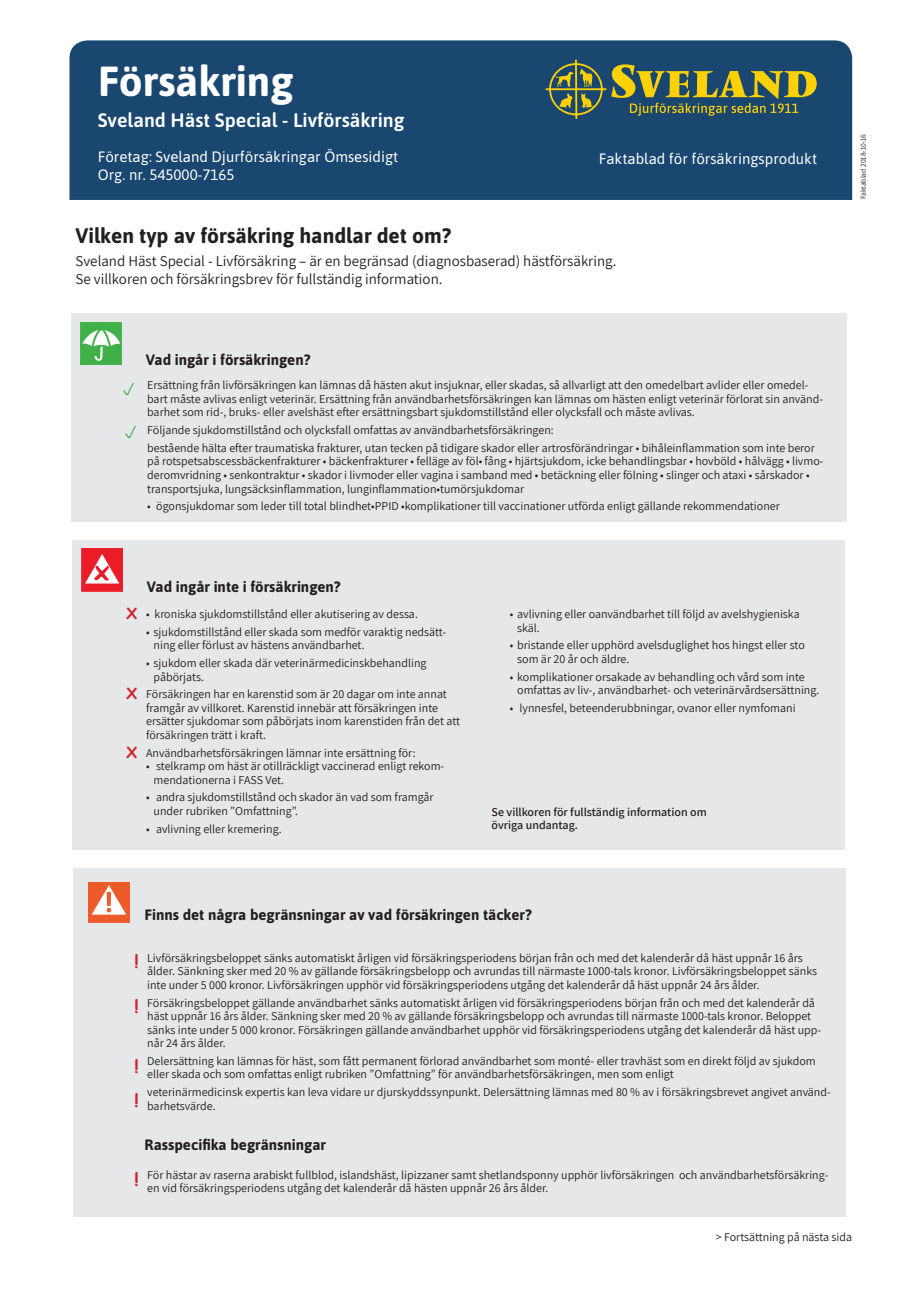
<style>
.page{position:relative;width:919px;height:1289px;background:#fff}
.page>*{position:absolute;margin:0;border:0;box-sizing:border-box;transform-origin:0 0}
.t1{font:700 42px "Asap";color:#fff}
.t2{font:700 21px "Asap";color:#231f20}
.t3{font:600 19.5px "Asap";color:#fff}
.t4{font:700 18px/34px "Comic Sans MS";color:#d1232a}
.t5{font:15px/18px "Assistant";color:#231f20}
.t6{font:700 15px "Asap";color:#231f20}
.t7{font:15px/18px "Asap";color:#fff}
.t8{font:700 15px "Comic Sans MS";color:#d1232a}
.t9{font:12px/13.5px "Assistant";color:#231f20}
.t10{font:600 12px/13.5px "Assistant";color:#231f20}
.t11{font:7.5px "Assistant";color:#231f20}
</style>
<div class="page">
<div style="left:69px;top:40px;width:783px;height:160px;background:#194770"></div>
<svg style="left:545px;top:60px;width:271px;height:59px"></svg>
<div style="left:71px;top:314px;width:775px;height:208px;background:#e6e7e9"></div>
<div style="left:72px;top:540px;width:772px;height:310px;background:#e6e7e9"></div>
<div style="left:73px;top:867px;width:772px;height:349px;background:#e6e7e9"></div>
<img style="left:81px;top:322px;width:41px;height:43px">
<img style="left:82px;top:549px;width:41px;height:42px">
<img style="left:88px;top:882px;width:41px;height:40px">
<h1 class="t1" style="left:98px;top:51px;width:197px">Försäkring</h1>
<h3 class="t3" style="left:98px;top:107px;width:308px">Sveland Häst Special - Livförsäkring</h3>
<p class="t7" style="left:98px;top:147px;width:302px">Företag: Sveland Djurförsäkringar Ömsesidigt<br>Org. nr. 545000-7165</p>
<p class="t7" style="left:598px;top:149px;width:220px">Faktablad för försäkringsprodukt</p>
<h2 class="t2" style="left:75px;top:221px;width:377px">Vilken typ av försäkring handlar det om?</h2>
<p class="t5" style="left:75px;top:251px;width:542px">Sveland Häst Special - Livförsäkring – är en begränsad (diagnosbaserad) hästförsäkring.<br>Se villkoren och försäkringsbrev för fullständig information.</p>
<p class="t6" style="left:146px;top:349px;width:166px">Vad ingår i försäkringen?</p>
<p class="t9" style="left:147px;top:378px;width:677px">Ersättning från livförsäkringen kan lämnas då hästen akut insjuknar, eller skadas, så allvarligt att den omedelbart avlider eller omedel&shy;bart måste avlivas enligt veterinär. Ersättning från användbarhetsförsäkringen kan lämnas om hästen enligt veterinär förlorat sin använd&shy;barhet som rid-, bruks- eller avelshäst efter ersättningsbart sjukdomstillstånd eller olycksfall och måste avlivas.</p>
<p class="t9" style="left:147px;top:421px;width:669px;line-height:17.7px">Följande sjukdomstillstånd och olycksfall omfattas av användbarhetsförsäkringen:<br>bestående hälta efter traumatiska frakturer, utan tecken på tidigare skador eller artrosförändringar • bihåleinflammation som inte beror</p>
<p class="t9" style="left:147px;top:454px;width:678px">på rotspetsabscessbäckenfrakturer • bäckenfrakturer • felläge av föl• fång • hjärtsjukdom, icke behandlingsbar • hovböld • hålvägg • livmo&shy;deromvridning • senkontraktur • skador i livmoder eller vagina i samband med • betäckning eller fölning • slinger och ataxi • sårskador • transportsjuka, lungsäcksinflammation, lunginflammation•tumörsjukdomar</p>
<p class="t9" style="left:147px;top:499px;width:634px">• ögonsjukdomar som leder till total blindhet•PPID •komplikationer till vaccinationer utförda enligt gällande rekommendationer</p>
<p class="t8" style="left:126px;top:602px;width:12px">X</p>
<p class="t8" style="left:126px;top:682px;width:12px">X</p>
<p class="t8" style="left:126px;top:741px;width:12px">X</p>
<p class="t6" style="left:147px;top:575px;width:195px">Vad ingår inte i försäkringen?</p>
<p class="t9" style="left:146px;top:606px;width:273px">• kroniska sjukdomstillstånd eller akutisering av dessa.</p>
<p class="t9" style="left:154px;top:624px;width:294px;text-indent:-8px">• sjukdomstillstånd eller skada som medför varaktig nedsätt&shy;ning eller förlust av hästens användbarhet.</p>
<p class="t9" style="left:154px;top:655px;width:274px;text-indent:-8px">• sjukdom eller skada där veterinärmedicinskbehandling påbörjats.</p>
<p class="t9" style="left:146px;top:687px;width:315px">Försäkringen har en karenstid som är 20 dagar om inte annat framgår av villkoret. Karenstid innebär att försäkringen inte ersätter sjukdomar som påbörjats inom karenstiden från det att försäkringen trätt i kraft.</p>
<p class="t9" style="left:146px;top:745px;width:271px">Användbarhetsförsäkringen lämnar inte ersättning för:</p>
<p class="t9" style="left:154px;top:758px;width:292px;text-indent:-8px">• stelkramp om häst är otillräckligt vaccinerad enligt rekom&shy;mendationerna i FASS Vet.</p>
<p class="t9" style="left:154px;top:790px;width:281px;text-indent:-8px">• andra sjukdomstillstånd och skador än vad som framgår under rubriken ”Omfattning”.</p>
<p class="t9" style="left:146px;top:821px;width:137px">• avlivning eller kremering.</p>
<p class="t9" style="left:517px;top:606px;width:284px;text-indent:-8px">• avlivning eller oanvändbarhet till följd av avelshygieniska skäl.</p>
<p class="t9" style="left:517px;top:638px;width:289px;text-indent:-8px">• bristande eller upphörd avelsduglighet hos hingst eller sto som är 20 år och äldre.</p>
<p class="t9" style="left:517px;top:669px;width:303px;text-indent:-8px">• komplikationer orsakade av behandling och vård som inte omfattas av liv-, användbarhet- och veterinärvårdsersättning.</p>
<p class="t9" style="left:509px;top:700px;width:287px">• lynnesfel, beteenderubbningar, ovanor eller nymfomani</p>
<p class="t10" style="left:491px;top:804px;width:216px">Se villkoren för fullständig information om övriga undantag.</p>
<p class="t11" style="left:858px;top:199px;width:67px;rotate:-90deg">Faktablad 2018-10-16</p>
<p class="t6" style="left:145px;top:904px;width:388px">Finns det några begränsningar av vad försäkringen täcker?</p>
<h3 class="t4" style="left:134px;top:944px;width:6px">!</h3>
<h3 class="t4" style="left:134px;top:988px;width:6px">!</h3>
<h3 class="t4" style="left:134px;top:1048px;width:6px">! !</h3>
<p class="t9" style="left:147px;top:950px;width:671px">Livförsäkringsbeloppet sänks automatiskt årligen vid försäkringsperiodens början från och med det kalenderår då häst uppnår 16 års ålder. Sänkning sker med 20 % av gällande försäkringsbelopp och avrundas till närmaste 1000-tals kronor. Livförsäkringsbeloppet sänks inte under 5 000 kronor. Livförsäkringen upphör vid försäkringsperiodens utgång det kalenderår då häst uppnår 24 års ålder.</p>
<p class="t9" style="left:147px;top:995px;width:675px">Försäkringsbeloppet gällande användbarhet sänks automatiskt årligen vid försäkringsperiodens början från och med det kalenderår då häst uppnår 16 års ålder. Sänkning sker med 20 % av gällande försäkringsbelopp och avrundas till närmaste 1000-tals kronor. Beloppet sänks inte under 5 000 kronor. Försäkringen gällande användbarhet upphör vid försäkringsperiodens utgång det kalenderår då häst upp&shy;når 24 års ålder.</p>
<p class="t9" style="left:147px;top:1053px;width:670px">Delersättning kan lämnas för häst, som fått permanent förlorad användbarhet som monté- eller travhäst som en direkt följd av sjukdom eller skada och som omfattas enligt rubriken ”Omfattning” för användbarhetsförsäkringen, men som enligt</p>
<p class="t9" style="left:147px;top:1084px;width:685px">veterinärmedicinsk expertis kan leva vidare ur djurskyddssynpunkt. Delersättning lämnas med 80 % av i försäkringsbrevet angivet använd&shy;barhetsvärde.</p>
<p class="t6" style="left:145px;top:1133px;width:183px">Rasspecifika begränsningar</p>
<h3 class="t4" style="left:134px;top:1162px;width:6px">!</h3>
<p class="t9" style="left:147px;top:1167px;width:682px">För hästar av raserna arabiskt fullblod, islandshäst, lipizzaner samt shetlandsponny upphör livförsäkringen och användbarhetsförsäkring&shy;en vid försäkringsperiodens utgång det kalenderår då hästen uppnår 26 års ålder.</p>
<p class="t9" style="left:715px;top:1229px;width:138px">&gt; Fortsättning på nästa sida</p>
</div>
